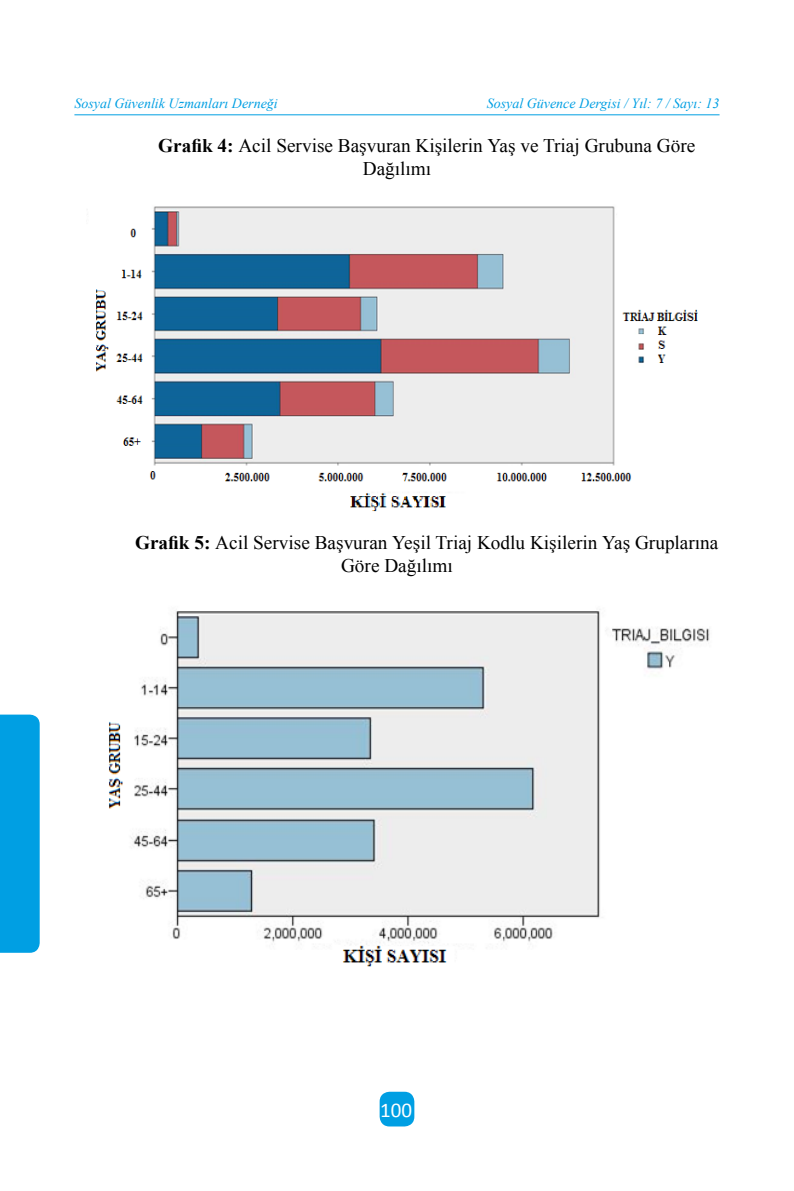
<style>
.page{position:relative;width:794px;height:1191px;background:#fff}
.page>*{position:absolute;margin:0;border:0;box-sizing:border-box;transform-origin:0 0}
.t1{font:21px "Calibri";color:#fff}
.t2{font:19.25px/23.1px "Times New Roman";color:#000}
.t3{font:italic 14px "Times New Roman";color:#009fe3}
.s1{font-weight:700}
</style>
<div class="page">
<hr style="left:74px;top:114px;width:645px;height:1px;background:#009fe3">
<div style="left:379px;top:1091px;width:35px;height:35px;background:#009fe3;border-radius:10px"></div>
<div style="left:0;top:714px;width:40px;height:238px;background:#009fe3"></div>
<img style="left:96px;top:206px;width:602px;height:305px">
<img style="left:109px;top:609px;width:601px;height:358px">
<p class="t3" style="left:74px;top:94px;width:205px">Sosyal Güvenlik Uzmanları Derneği</p>
<p class="t3" style="left:487px;top:94px;width:234px">Sosyal Güvence Dergisi / Yıl: 7 / Sayı: 13</p>
<p class="t2" style="left:363px;top:134px;width:334px;text-indent:-205px"><span class="s1">Grafik 4:</span> Acil Servise Başvuran Kişilerin Yaş ve Triaj Grubuna Göre<br>Dağılımı</p>
<p class="t2" style="left:341px;top:531px;width:379px;text-indent:-206px"><span class="s1">Grafik 5:</span> Acil Servise Başvuran Yeşil Triaj Kodlu Kişilerin Yaş Gruplarına<br>Göre Dağılımı</p>
<p class="t1" style="left:380px;top:1096px;width:33px">100</p>
</div>
